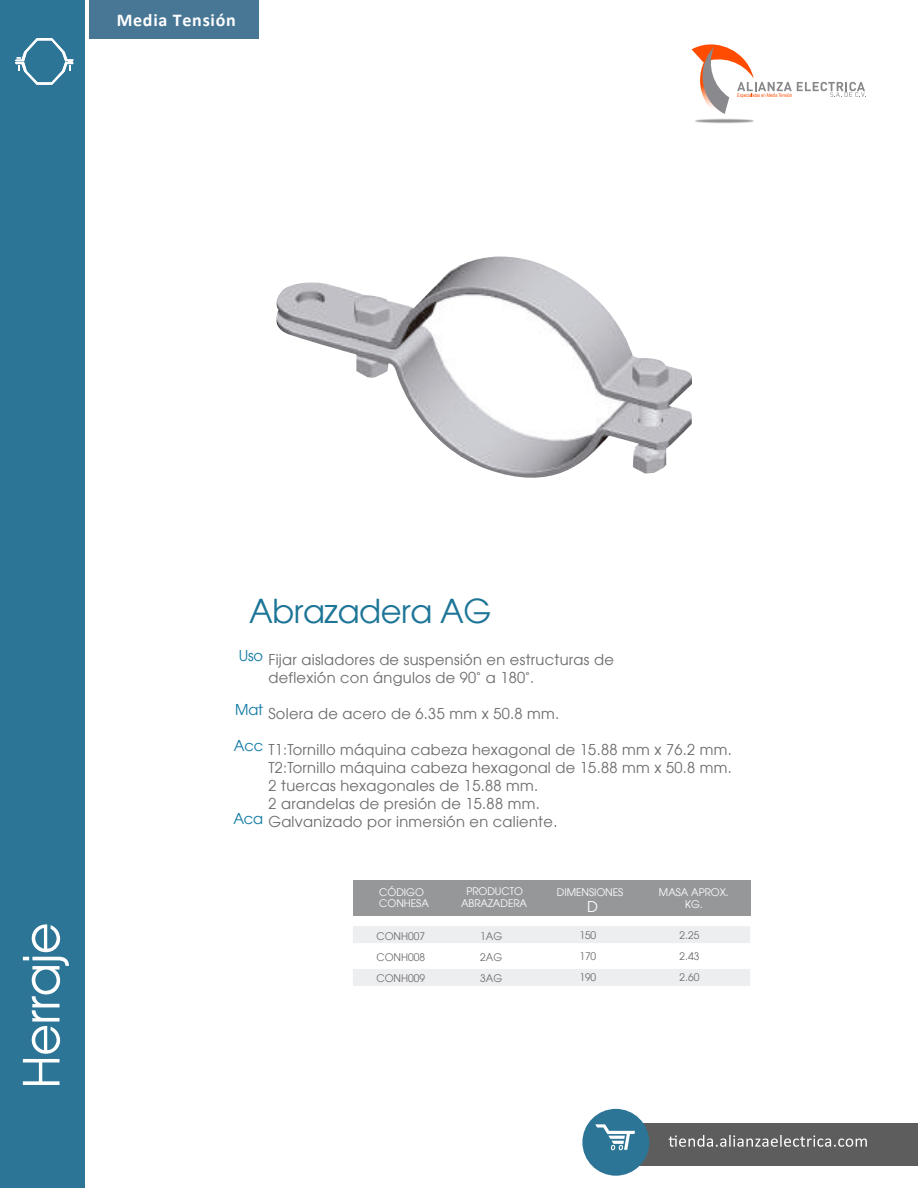
<style>
.page{position:relative;width:918px;height:1188px;background:#fff}
.page>*{position:absolute;margin:0;border:0;box-sizing:border-box;transform-origin:0 0}
.t1{font:33px "Atilla";letter-spacing:-.015em;color:#1d7597}
.t2{font:700 18px "Calibri";letter-spacing:.04em;color:#fff}
.t3{font:15px/18px "Atilla";letter-spacing:.02em;color:#6d6c6c}
.t4{font:15px "Atilla";letter-spacing:-.015em;color:#127ba3}
.t5{font:15px "Atilla";color:#fff}
.t6{font:10.5px/12px "Atilla";color:#fff;text-align:center}
.t7{font:10.5px/21px "Atilla";color:#6d6c6c;text-align:justify}
.s1{font-family:"Myriad Pro"}
</style>
<div class="page">
<div style="left:353px;top:926px;width:397px;height:17px;background:#edeef0"></div>
<div style="left:353px;top:969px;width:397px;height:17px;background:#edeef0"></div>
<div style="left:353px;top:880px;width:397px;height:36px;background:#959799"></div>
<img style="left:276px;top:257px;width:416px;height:221px">
<div style="left:0;top:0;width:84px;height:1188px;background:#2c7596"></div>
<svg style="left:692px;top:44px;width:174px;height:64px"></svg>
<img style="left:695px;top:108px;width:59px;height:16px">
<div style="left:89px;top:0;width:169px;height:38px;background:#487796"></div>
<div style="left:620px;top:1124px;width:298px;height:42px;background:#5d5d5d"></div>
<div style="left:582px;top:1109px;width:67px;height:67px;background:#2c7596;border-radius:50%"></div>
<svg style="left:595px;top:1124px;width:40px;height:26px"></svg>
<svg style="left:669px;top:1135px;width:198px;height:12px"></svg>
<svg style="left:15px;top:38px;width:59px;height:47px"></svg>
<svg style="left:23px;top:924px;width:46px;height:161px"></svg>
<p class="t2" style="left:117px;top:8px;width:121px">Media Tensión</p>
<h1 class="t1" style="left:249px;top:590px;width:244px">Abrazadera AG</h1>
<p class="t4" style="left:239px;top:646px;width:26px">Uso</p>
<p class="t3" style="left:268px;top:650px;width:347px">Fijar aisladores de suspensión en estructuras de deflexión con ángulos de 90<span class="s1">˚</span> a 180<span class="s1">˚</span>.</p>
<p class="t3" style="left:268px;top:704px;width:292px">Solera de acero de 6.35 mm x 50.8 mm.</p>
<p class="t3" style="left:268px;top:740px;width:465px">T1:Tornillo máquina cabeza hexagonal de 15.88 mm x 76.2 mm.<br>T2:Tornillo máquina cabeza hexagonal de 15.88 mm x 50.8 mm.<br>2 tuercas hexagonales de 15.88 mm.<br>2 arandelas de presión de 15.88 mm.<br>Galvanizado por inmersión en caliente.</p>
<p class="t4" style="left:235px;top:700px;width:29px">Mat</p>
<p class="t4" style="left:234px;top:735px;width:31px">Acc</p>
<p class="t4" style="left:233px;top:808px;width:31px">Aca</p>
<p class="t6" style="left:379px;top:886px;width:46px">CÓDIGO</p>
<p class="t6" style="left:461px;top:885px;width:68px">PRODUCTO<br>ABRAZADERA</p>
<p class="t6" style="left:557px;top:886px;width:68px">DIMENSIONES</p>
<p class="t6" style="left:659px;top:886px;width:71px">MASA APROX.</p>
<p class="t6" style="left:379px;top:897px;width:51px">CONHESA</p>
<p class="t5" style="left:587px;top:897px;width:12px">D</p>
<p class="t6" style="left:685px;top:898px;width:19px">KG.</p>
<p class="t7" style="left:377px;top:925px;width:50px">CONH007<br>CONH008<br>CONH009</p>
<p class="t7" style="left:480px;top:925px;width:24px">1AG 2AG 3AG</p>
<p class="t7" style="left:579px;top:925px;width:18px">150<br>170<br>190</p>
<p class="t7" style="left:680px;top:924px;width:21px">2.25<br>2.43<br>2.60</p>
</div>
